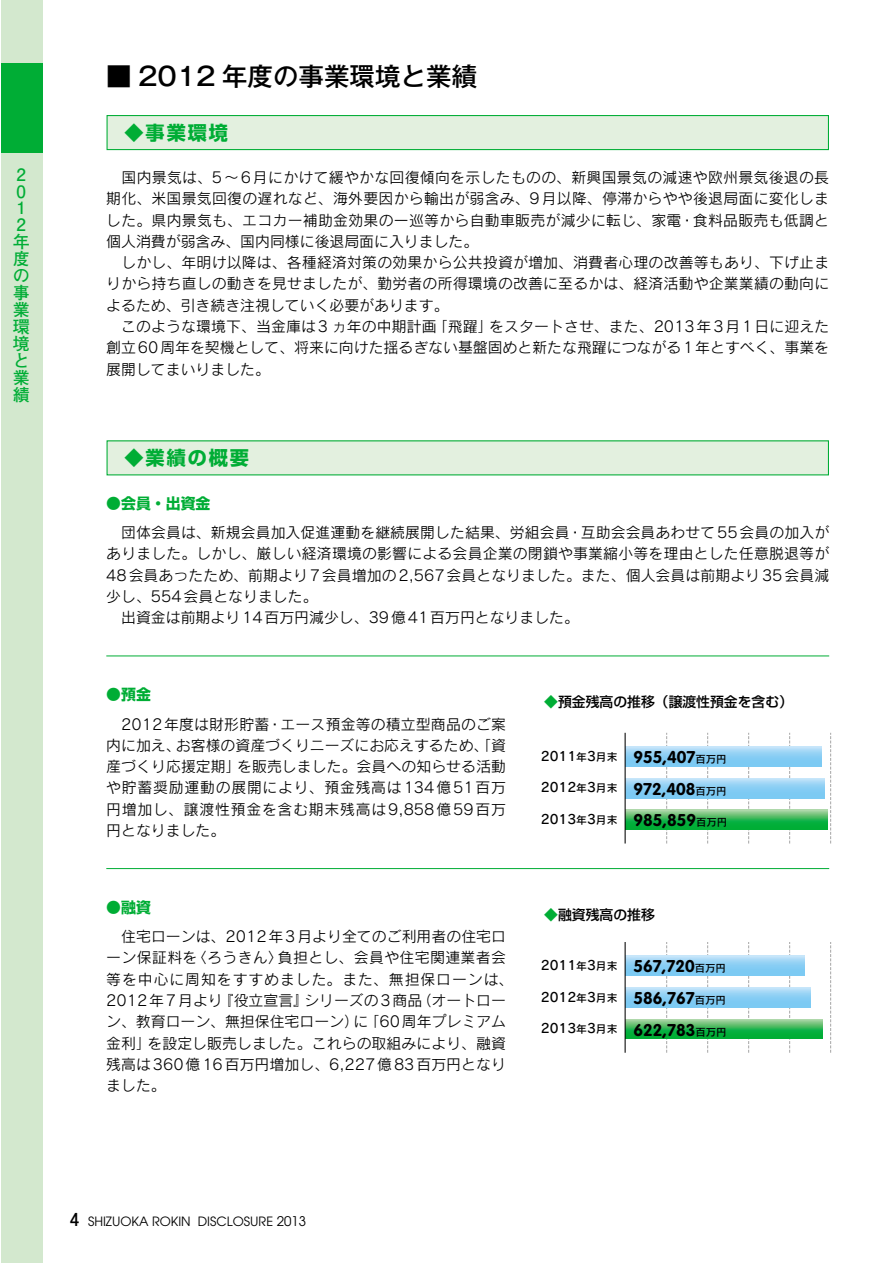
<style>
.page{position:relative;width:893px;height:1263px;background:#fff}
.page>*{position:absolute;margin:0;border:0;box-sizing:border-box;transform-origin:0 0}
.t1{font:25.5px "Gothic MB101 Pro Medium 90 pv RKSJ H";color:#000}
.t2{font:19.2px "Shin Go Pro Bold 90 pv RKSJ H";letter-spacing:.1em;color:#00ad35}
.t3{font:16.95px/17px "Futo Go B101 Pro Bold 90 pv RKSJ H";color:#00ad35}
.t4{font:700 16.8px/31.7px "VAG Rounded";color:#000;text-align:justify}
.t5{font:14.85px/21.3px "Rodin Pro M 90 pv RKSJ H";letter-spacing:.015em;color:#000}
.t6{font:14.85px "Shin Go Pro Bold 90 pv RKSJ H";color:#00ad35}
.t7{font:13.8px "Shin Go Pro Medium 90 pv RKSJ H";color:#000}
.t8{font:12.75px "Rodin NTLG Pro DB 90 pv RKSJ H";color:#000}
.t9{font:12.75px "Avant Garde";color:#000}
.s1{color:#00ad35}
.s2{font-size:10.8px}
.s3{font-family:"Rodin NTLG Pro DB 90 pv RKSJ H";font-weight:400;font-size:10.35px}
.s4{font-weight:500;font-stretch:condensed;font-size:18px}
.s5{font-size:13.35px}
</style>
<div class="page">
<svg style="left:666px;top:942px;width:1px;height:111px"></svg>
<svg style="left:707px;top:942px;width:1px;height:111px"></svg>
<svg style="left:748px;top:942px;width:1px;height:111px"></svg>
<svg style="left:789px;top:942px;width:1px;height:111px"></svg>
<svg style="left:830px;top:942px;width:1px;height:111px"></svg>
<svg style="left:626px;top:1019px;width:196px;height:20px;background:#3ab95b"></svg>
<svg style="left:626px;top:956px;width:179px;height:19px;background:#91d1f4"></svg>
<div style="left:625px;top:987px;width:186px;height:20px;background:linear-gradient(to bottom,#b4ddf8,#72c6f2)"></div>
<hr style="left:625px;top:942px;width:1px;height:111px;background:#000">
<svg style="left:666px;top:733px;width:1px;height:110px"></svg>
<svg style="left:707px;top:733px;width:1px;height:110px"></svg>
<svg style="left:748px;top:733px;width:1px;height:110px"></svg>
<svg style="left:789px;top:733px;width:1px;height:110px"></svg>
<svg style="left:830px;top:733px;width:1px;height:110px"></svg>
<svg style="left:626px;top:810px;width:202px;height:20px;background:#38b95a"></svg>
<svg style="left:626px;top:747px;width:195px;height:19px;background:#90d0f4"></svg>
<div style="left:625px;top:778px;width:200px;height:20px;background:linear-gradient(to bottom,#b2dcf8,#72c6f2)"></div>
<hr style="left:625px;top:733px;width:1px;height:110px;background:#000">
<div style="left:107px;top:116px;width:721px;height:34px;background:#e3f0df"></div>
<div style="left:107px;top:115px;width:722px;height:35px;border:1px solid #00ad35"></div>
<div style="left:107px;top:441px;width:721px;height:34px;background:#e3f0df"></div>
<hr style="left:106px;top:868px;width:723px;height:1px;background:#00ad35">
<hr style="left:106px;top:655px;width:723px;height:1px;background:#00ad35">
<div style="left:1px;top:0;width:42px;height:1262px;background:#d3e8ce"></div>
<div style="left:1px;top:64px;width:42px;height:89px;background:#00ad35"></div>
<p class="t3" style="left:13px;top:168px;width:18px">2<br>0<br>1<br>2年度の事業環境と業績</p>
<p class="t1" style="left:106px;top:67px;width:372px">■ 2012 年度の事業環境と業績</p>
<p class="t2" style="left:125px;top:125px;width:105px">◆事業環境</p>
<p class="t5" style="left:106px;top:169px;width:724px">　国内景気は、5～6月にかけて緩やかな回復傾向を示したものの、新興国景気の減速や欧州景気後退の長期化、米国景気回復の遅れなど、海外要因から輸出が弱含み、9月以降、停滞からやや後退局面に変化しました。県内景気も、エコカー補助金効果の一巡等から自動車販売が減少に転じ、家電・食料品販売も低調と個人消費が弱含み、国内同様に後退局面に入りました。<br>　しかし、年明け以降は、各種経済対策の効果から公共投資が増加、消費者心理の改善等もあり、下げ止まりから持ち直しの動きを見せましたが、勤労者の所得環境の改善に至るかは、経済活動や企業業績の動向によるため、引き続き注視していく必要があります。<br>　このような環境下、当金庫は3 ヵ年の中期計画「飛躍」をスタートさせ、また、2013年3月1日に迎えた創立60周年を契機として、将来に向けた揺るぎない基盤固めと新たな飛躍につながる1年とすべく、事業を展開してまいりました。</p>
<p class="t2" style="left:125px;top:451px;width:126px">◆業績の概要</p>
<p class="t6" style="left:106px;top:497px;width:106px">●会員・出資金</p>
<p class="t5" style="left:106px;top:524px;width:724px">　団体会員は、新規会員加入促進運動を継続展開した結果、労組会員・互助会会員あわせて55会員の加入がありました。しかし、厳しい経済環境の影響による会員企業の閉鎖や事業縮小等を理由とした任意脱退等が48会員あったため、前期より7会員増加の2,567会員となりました。また、個人会員は前期より35会員減少し、554会員となりました。<br>　出資金は前期より14百万円減少し、39億41百万円となりました。</p>
<p class="t6" style="left:106px;top:689px;width:46px">●預金</p>
<p class="t5" style="left:106px;top:715px;width:401px;text-align:justify">　2012年度は財形貯蓄・エース預金等の積立型商品のご案内に加え、お客様の資産づくりニーズにお応えするため、「資産づくり応援定期」を販売しました。会員への知らせる活動や貯蓄奨励運動の展開により、預金残高は134億51百万円増加し、譲渡性預金を含む期末残高は9,858億59百万円となりました。</p>
<p class="t6" style="left:106px;top:901px;width:46px">●融資</p>
<p class="t5" style="left:106px;top:928px;width:409px">　住宅ローンは、2012年3月より全てのご利用者の住宅ローン保証料を〈ろうきん〉負担とし、会員や住宅関連業者会等を中心に周知をすすめました。また、無担保ローンは、<br>2012年7月より『役立宣言』シリーズの3商品（オートローン、教育ローン、無担保住宅ローン）に「60周年プレミアム金利」を設定し販売しました。これらの取組みにより、融資残高は360億16百万円増加し、6,227億83百万円となりました。</p>
<p class="t7" style="left:544px;top:697px;width:250px"><span class="s1">◆</span>預金残高の推移（譲渡性預金を含む）</p>
<p class="t8" style="left:541px;top:751px;width:78px">2011<span class="s2">年</span>3<span class="s2">月末</span></p>
<p class="t8" style="left:541px;top:783px;width:78px">2012<span class="s2">年</span>3<span class="s2">月末</span></p>
<p class="t8" style="left:541px;top:814px;width:78px">2013<span class="s2">年</span>3<span class="s2">月末</span></p>
<p class="t4" style="left:634px;top:743px;width:95px">955,407<span class="s3">百万円</span>972,408<span class="s3">百万円</span>985,859<span class="s3">百万円</span></p>
<p class="t7" style="left:544px;top:910px;width:112px"><span class="s1">◆</span>融資残高の推移</p>
<p class="t8" style="left:541px;top:960px;width:78px">2011<span class="s2">年</span>3<span class="s2">月末</span></p>
<p class="t8" style="left:541px;top:992px;width:78px">2012<span class="s2">年</span>3<span class="s2">月末</span></p>
<p class="t8" style="left:541px;top:1024px;width:78px">2013<span class="s2">年</span>3<span class="s2">月末</span></p>
<p class="t4" style="left:634px;top:952px;width:94px">567,720<span class="s3">百万円</span>586,767<span class="s3">百万円</span>622,783<span class="s3">百万円</span></p>
<p class="t9" style="left:70px;top:1216px;width:238px"><span class="s4">4</span> SHIZUOKA ROKIN DISCLOSURE <span class="s5">2013</span></p>
</div>
